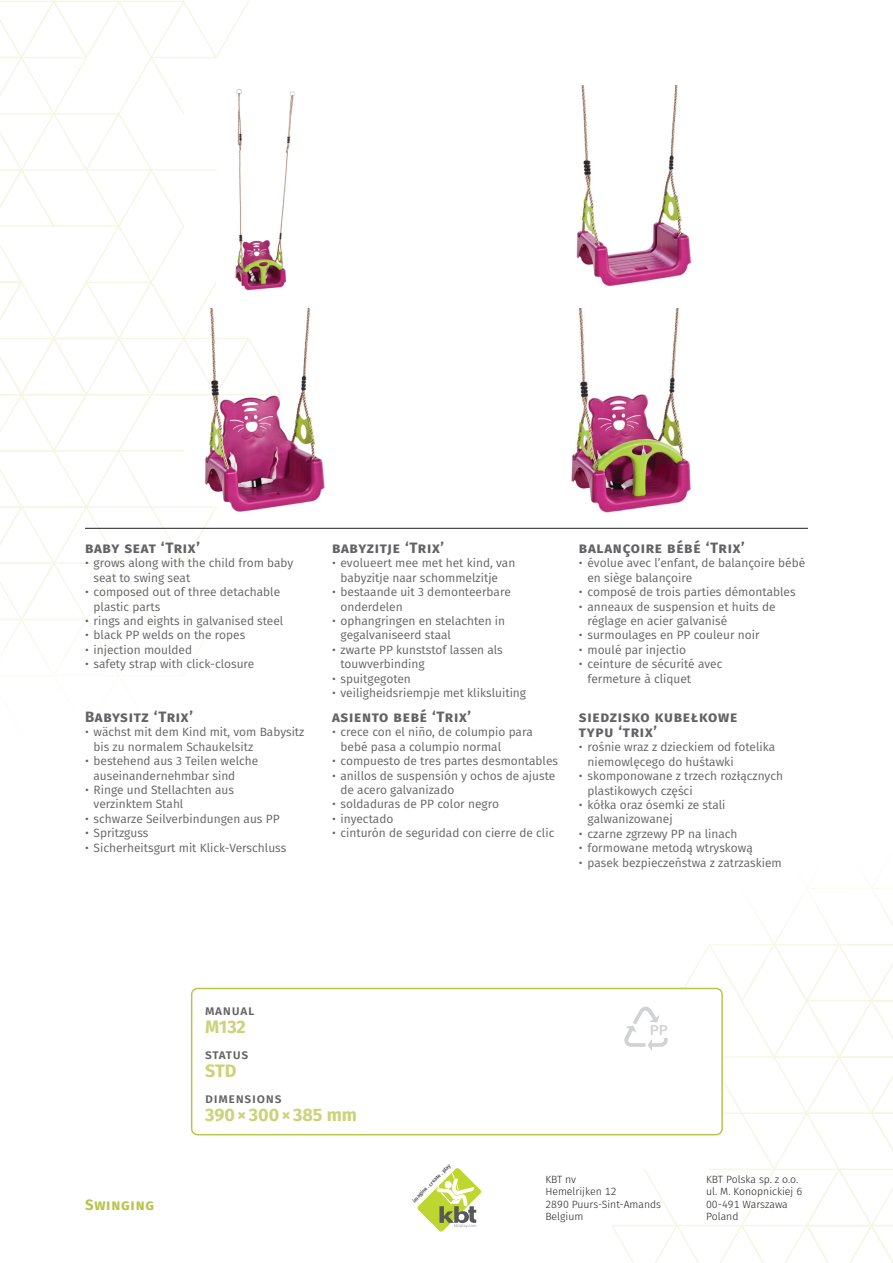
<style>
.page{position:relative;width:893px;height:1263px;background:#fff}
.page>*{position:absolute;margin:0;border:0;box-sizing:border-box;transform-origin:0 0}
.Spec_Highlight{font:700 18px "Fira Sans";color:#cbd379}
.t1{font:700 15px/15px "Fira Sans";letter-spacing:.05em;color:#636366}
.prod_group{font:700 15px "Fira Sans";letter-spacing:.05em;color:#bac44d}
.t2{font:500 13.5px "Fira Sans";letter-spacing:.05em;color:#636366}
.t3{font:12px/14.4px "Fira Sans";color:#636366}
.t4{font:300 10.5px "Fira Sans";color:#231f20}
.t5{font:500 5.25px "Fira Sans";color:#3e3e3f}
</style>
<div class="page">
<svg style="left:611px;top:944px;width:130px;height:319px"></svg>
<svg style="left:741px;top:887px;width:152px;height:376px"></svg>
<svg style="left:417px;top:1168px;width:64px;height:64px"></svg>
<svg style="left:152px;top:0;width:130px;height:662px"></svg>
<svg style="left:0;top:0;width:152px;height:676px"></svg>
<hr style="left:85px;top:528px;width:723px;height:1px;background:#231f20">
<img style="left:231px;top:85px;width:64px;height:207px">
<img style="left:576px;top:85px;width:116px;height:201px">
<img style="left:195px;top:308px;width:130px;height:207px">
<img style="left:571px;top:308px;width:120px;height:205px">
<div style="left:192px;top:988px;width:530px;height:147px;background:#fff;border-radius:6px"></div>
<div style="left:191px;top:988px;width:532px;height:147px;border:2px solid #bac44d;border-radius:6px"></div>
<svg style="left:624px;top:1007px;width:44px;height:44px"></svg>
<h3 class="t1" style="left:85px;top:539px;width:117px">baby seat ‘Trix’</h3>
<p class="t3" style="left:94px;top:556px;width:201px;text-indent:-9px">• grows along with the child from baby seat to swing seat</p>
<p class="t3" style="left:94px;top:584px;width:188px;text-indent:-9px">• composed out of three detachable plastic parts</p>
<p class="t3" style="left:85px;top:613px;width:200px">• rings and eights in galvanised steel</p>
<p class="t3" style="left:85px;top:628px;width:162px">• black PP welds on the ropes</p>
<p class="t3" style="left:85px;top:642px;width:109px">• injection moulded</p>
<p class="t3" style="left:85px;top:656px;width:171px">• safety strap with click-closure</p>
<h3 class="t1" style="left:85px;top:708px;width:110px">Babysitz ‘Trix’</h3>
<p class="t3" style="left:94px;top:725px;width:212px;text-indent:-9px">• wächst mit dem Kind mit, vom Babysitz bis zu normalem Schaukelsitz</p>
<p class="t3" style="left:94px;top:753px;width:166px;text-indent:-9px">• bestehend aus 3 Teilen welche auseinandernehmbar sind</p>
<p class="t3" style="left:94px;top:782px;width:142px;text-indent:-9px">• Ringe und Stellachten aus verzinktem Stahl</p>
<p class="t3" style="left:85px;top:811px;width:196px">• schwarze Seilverbindungen aus PP</p>
<p class="t3" style="left:85px;top:825px;width:65px">• Spritzguss</p>
<p class="t3" style="left:85px;top:840px;width:203px">• Sicherheitsgurt mit Klick-Verschluss</p>
<h3 class="t1" style="left:332px;top:539px;width:114px">babyzitje ‘Trix’</h3>
<p class="t3" style="left:340px;top:556px;width:176px;text-indent:-9px">• evolueert mee met het kind, van babyzitje naar schommelzitje</p>
<p class="t3" style="left:340px;top:584px;width:172px;text-indent:-9px">• bestaande uit 3 demonteerbare onderdelen</p>
<p class="t3" style="left:340px;top:613px;width:166px;text-indent:-9px">• ophangringen en stelachten in gegalvaniseerd staal</p>
<p class="t3" style="left:340px;top:642px;width:164px;text-indent:-9px">• zwarte PP kunststof lassen als touwverbinding</p>
<p class="t3" style="left:332px;top:671px;width:80px">• spuitgegoten</p>
<p class="t3" style="left:332px;top:685px;width:196px">• veiligheidsriempje met kliksluiting</p>
<h3 class="t1" style="left:332px;top:708px;width:141px">asiento bebé ‘Trix’</h3>
<p class="t3" style="left:340px;top:725px;width:194px;text-indent:-9px">• crece con el niño, de columpio para bebé pasa a columpio normal</p>
<p class="t3" style="left:332px;top:753px;width:228px">• compuesto de tres partes desmontables</p>
<p class="t3" style="left:340px;top:768px;width:216px;text-indent:-9px">• anillos de suspensión y ochos de ajuste de acero galvanizado</p>
<p class="t3" style="left:332px;top:797px;width:169px">• soldaduras de PP color negro</p>
<p class="t3" style="left:332px;top:811px;width:63px">• inyectado</p>
<p class="t3" style="left:332px;top:825px;width:224px">• cinturón de seguridad con cierre de clic</p>
<h3 class="t1" style="left:579px;top:539px;width:167px">balançoire bébé ‘Trix’</h3>
<p class="t3" style="left:587px;top:556px;width:219px;text-indent:-9px">• évolue avec l’enfant, de balançoire bébé en siège balançoire</p>
<p class="t3" style="left:579px;top:584px;width:218px">• composé de trois parties démontables</p>
<p class="t3" style="left:587px;top:599px;width:190px;text-indent:-9px">• anneaux de suspension et huits de réglage en acier galvanisé</p>
<p class="t3" style="left:579px;top:628px;width:182px">• surmoulages en PP couleur noir</p>
<p class="t3" style="left:579px;top:642px;width:109px">• moulé par injectio</p>
<p class="t3" style="left:587px;top:656px;width:136px;text-indent:-9px">• ceinture de sécurité avec fermeture à cliquet</p>
<h3 class="t1" style="left:579px;top:708px;width:160px">siedzisko kubełkowe typu ‘trix’</h3>
<p class="t3" style="left:587px;top:740px;width:189px;text-indent:-9px">• rośnie wraz z dzieckiem od fotelika niemowlęcego do huśtawki</p>
<p class="t3" style="left:587px;top:768px;width:197px;text-indent:-9px">• skomponowane z trzech rozłącznych plastikowych części</p>
<p class="t3" style="left:587px;top:797px;width:140px;text-indent:-9px">• kółka oraz ósemki ze stali galwanizowanej</p>
<p class="t3" style="left:579px;top:826px;width:160px">• czarne zgrzewy PP na linach</p>
<p class="t3" style="left:579px;top:840px;width:175px">• formowane metodą wtryskową</p>
<p class="t3" style="left:579px;top:855px;width:204px">• pasek bezpieczeństwa z zatrzaskiem</p>
<h4 class="t2" style="left:205px;top:999px;width:51px">manual</h4>
<p class="Spec_Highlight" style="left:205px;top:1011px;width:42px">M132</p>
<h4 class="t2" style="left:205px;top:1043px;width:45px">status</h4>
<p class="Spec_Highlight" style="left:205px;top:1055px;width:33px">STD</p>
<h4 class="t2" style="left:205px;top:1087px;width:78px">dimensions</h4>
<p class="Spec_Highlight" style="left:205px;top:1100px;width:153px">390×300×385 mm</p>
<p class="prod_group" style="left:85px;top:1192px;width:71px">Swinging</p>
<p class="t5" style="left:410px;top:1198px;width:53px;rotate:-45deg">imagine . create . play</p>
<p class="t4" style="left:545px;top:1171px;width:32px">KBT nv</p>
<p class="t4" style="left:545px;top:1184px;width:73px">Hemelrijken 12</p>
<p class="t4" style="left:545px;top:1197px;width:117px">2890 Puurs-Sint-Amands</p>
<p class="t4" style="left:545px;top:1209px;width:40px">Belgium</p>
<p class="t4" style="left:706px;top:1171px;width:94px">KBT Polska sp. z o.o.</p>
<p class="t4" style="left:706px;top:1184px;width:98px">ul. M. Konopnickiej 6</p>
<p class="t4" style="left:706px;top:1197px;width:83px">00-491 Warszawa</p>
<p class="t4" style="left:706px;top:1209px;width:34px">Poland</p>
</div>
